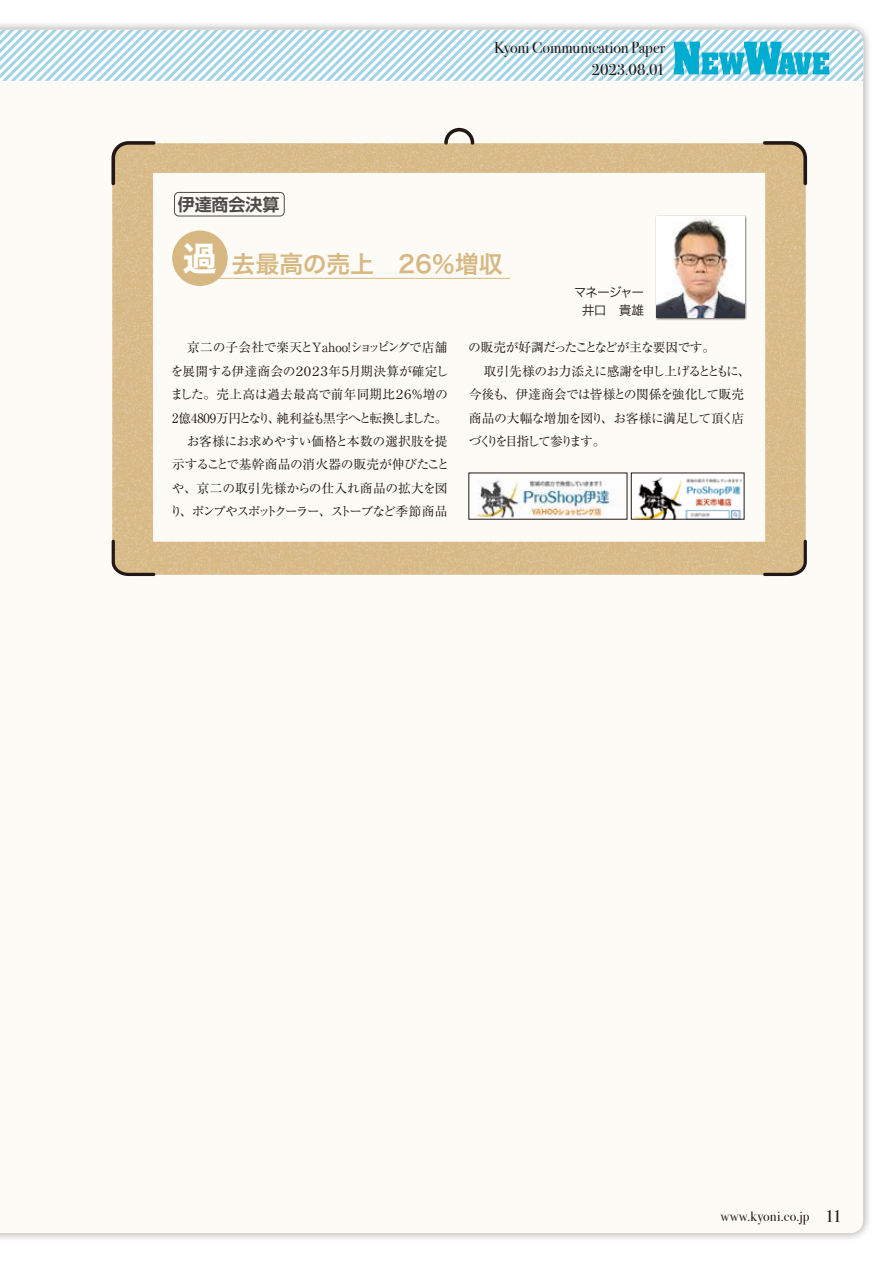
<style>
.page{position:relative;width:893px;height:1263px;background:#fff}
.page>*{position:absolute;margin:0;border:0;box-sizing:border-box;transform-origin:0 0}
.t1{font:23.85px "Hira Kaku Std N W6";color:#d7b883}
.t2{font:700 16.95px "UD Shin Go NT Pr 6 N De";letter-spacing:-.005em;color:#4c4948}
.t3{font:15.9px/21.3px "Bodoni Svty Two ITCTT";letter-spacing:-.01em;color:#221815;text-align:right}
.t4{font:13.8px "Bodoni Svty Two ITCTT";letter-spacing:.02em;color:#221815}
.t5{font:12.75px/23.4px "Ryumin Pr 6 N";letter-spacing:-.035em;color:#221815;text-align:right}
.t6{font:12.75px "Ryumin Pr 6 N";letter-spacing:-.065em;color:#221815}
.t7{font:12.75px "Ryumin Pr 6 N";letter-spacing:-.195em;color:#221815}
.t8{font:12.75px/18.1px "Hira Kaku Std N W3";letter-spacing:-.075em;color:#221815;text-align:right}
.s1{font-family:"Hira Kaku Std N W7";font-size:33.45px;color:#fff}
.s2{font-size:16.95px}
</style>
<div class="page">
<div style="left:0;top:21px;width:872px;height:1221px;background:#221815;opacity:.45"></div>
<div style="left:0;top:81px;width:863px;height:1152px;background:#fdfbf6"></div>
<svg style="left:0;top:30px;width:863px;height:51px"></svg>
<img style="left:98px;top:106px;width:722px;height:483px">
<svg style="left:110px;top:139px;width:47px;height:48px"></svg>
<svg style="left:761px;top:139px;width:48px;height:48px"></svg>
<svg style="left:110px;top:538px;width:47px;height:40px"></svg>
<svg style="left:761px;top:538px;width:47px;height:40px"></svg>
<svg style="left:442px;top:126px;width:34px;height:20px"></svg>
<div style="left:172px;top:230px;width:56px;height:56px;background:#d7b883;border-radius:50%"></div>
<hr style="left:210px;top:278px;width:300px;height:1px;background:#d7b883">
<div style="left:174px;top:192px;width:111px;height:24px;border:1px solid #4c4948;border-radius:4px"></div>
<img style="left:471px;top:475px;width:154px;height:42px">
<img style="left:633px;top:475px;width:109px;height:42px">
<div style="left:655px;top:215px;width:92px;height:105px;background:#221815;opacity:.75"></div>
<img style="left:657px;top:216px;width:87px;height:102px">
<h2 class="t2" style="left:178px;top:190px;width:103px">伊達商会決算</h2>
<p class="t3" style="left:494px;top:36px;width:172px">Kyoni Communication Paper<br>2023.08.01</p>
<h1 class="t1" style="left:183px;top:245px;width:321px"><span class="s1">過</span> 去最高の売上　26％増収</h1>
<p class="t8" style="left:574px;top:283px;width:72px">マネージャー井口　貴雄</p>
<p class="t5" style="left:170px;top:335px;width:281px">京二の子会社で楽天とYahoo!ショッピングで店舗<br>を展開する伊達商会の２０２３年５月期決算が確定しました。売上高は過去最高で前年同期比２６％増の<br>2億4809万円となり、純利益も黒字へと転換しました。お客様にお求めやすい価格と本数の選択肢を提<br>示することで基幹商品の消火器の販売が伸びたことや、京二の取引先様からの仕入れ商品の拡大を図り、ポンプやスポットクーラー、ストーブなど季節商品</p>
<p class="t5" style="left:468px;top:335px;width:248px">の販売が好調だったことなどが主な要因です。</p>
<p class="t6" style="left:484px;top:361px;width:268px">取引先様のお力添えに感謝を申し上げるとともに、</p>
<p class="t5" style="left:469px;top:382px;width:277px">今後も、伊達商会では皆様との関係を強化して販売</p>
<p class="t5" style="left:469px;top:405px;width:277px">商品の大幅な増加を図り、お客様に満足して頂く店</p>
<p class="t7" style="left:469px;top:431px;width:138px">づくりを目指して参ります。</p>
<p class="t4" style="left:721px;top:1205px;width:123px">www.kyoni.co.jp <span class="s2">11</span></p>
</div>
